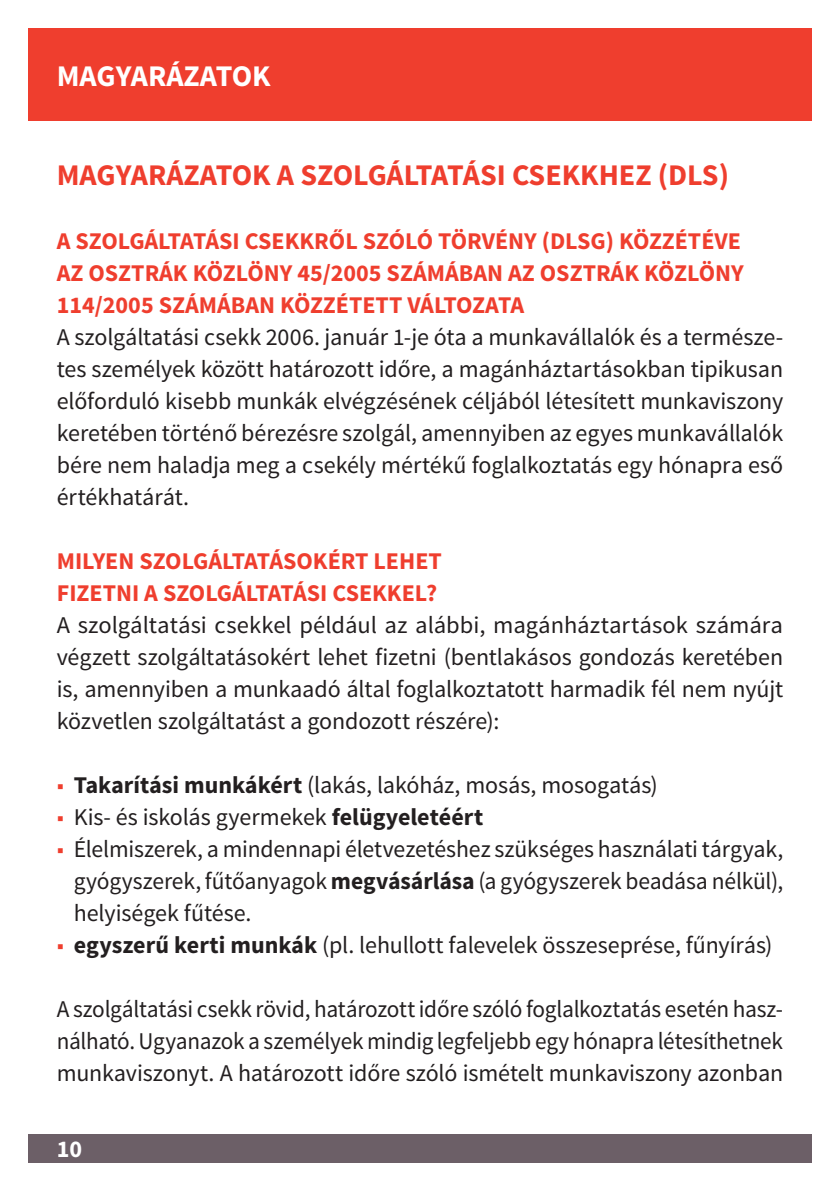
<style>
.page{position:relative;width:840px;height:1191px;background:#fff}
.page>*{position:absolute;margin:0;border:0;box-sizing:border-box;transform-origin:0 0}
.Überschrift_1_Ebene{font:700 30px "Source Sans Pro";color:#ef3e2e}
.Überschrift_1_Ebene-2{font:700 30px "Source Sans Pro";color:#fff}
.Fliesstext{font:24px/32px "Source Sans Pro";letter-spacing:-.005em;color:#231f20;text-align:justify}
.Überschrift_2_Ebene{font:700 24px/32px "Source Sans Pro";color:#ef3e2e;text-align:justify}
.t1{font:700 24px "Source Sans Pro";color:#fff}
.s1{color:#ef3e2e}
.s2{font-weight:700}
</style>
<div class="page">
<div style="left:28px;top:1134px;width:783px;height:28px;background:#6c5f67"></div>
<div style="left:28px;top:28px;width:783px;height:93px;background:#ef3e2e"></div>
<p class="Überschrift_1_Ebene-2" style="left:57px;top:57px;width:215px">MAGYARÁZATOK</p>
<p class="Überschrift_1_Ebene" style="left:57px;top:155px;width:673px">MAGYARÁZATOK A SZOLGÁLTATÁSI CSEKKHEZ (DLS)</p>
<p class="Überschrift_2_Ebene" style="left:57px;top:226px;width:688px">A SZOLGÁLTATÁSI CSEKKRŐL SZÓLÓ TÖRVÉNY (DLSG) KÖZZÉTÉVE AZ OSZTRÁK KÖZLÖNY 45/2005 SZÁMÁBAN AZ OSZTRÁK KÖZLÖNY 114/2005 SZÁMÁBAN KÖZZÉTETT VÁLTOZATA</p>
<p class="Fliesstext" style="left:57px;top:321px;width:727px">A szolgáltatási csekk 2006. január 1-je óta a munkavállalók és a természe&shy;tes személyek között határozott időre, a magánháztartásokban tipikusan előforduló kisebb munkák elvégzésének céljából létesített munkaviszony keretében történő bérezésre szolgál, amennyiben az egyes munkavállalók bére nem haladja meg a csekély mértékű foglalkoztatás egy hónapra eső értékhatárát.</p>
<p class="Überschrift_2_Ebene" style="left:57px;top:546px;width:386px">MILYEN SZOLGÁLTATÁSOKÉRT LEHET<br>FIZETNI A SZOLGÁLTATÁSI CSEKKEL?</p>
<p class="Fliesstext" style="left:57px;top:609px;width:727px">A szolgáltatási csekkel például az alábbi, magánháztartások számára végzett szolgáltatásokért lehet fizetni (bentlakásos gondozás keretében is, amennyiben a munkaadó által foglalkoztatott harmadik fél nem nyújt közvetlen szolgáltatást a gondozott részére):</p>
<p class="Fliesstext" style="left:57px;top:769px;width:602px"><span class="s1">■</span> <span class="s2">Takarítási munkákért</span> (lakás, lakóház, mosás, mosogatás)</p>
<p class="Fliesstext" style="left:57px;top:801px;width:428px"><span class="s1">■</span> Kis- és iskolás gyermekek <span class="s2">felügyeletéért</span></p>
<p class="Fliesstext" style="left:74px;top:833px;width:710px;text-indent:-17px"><span class="s1">■</span> Élelmiszerek, a mindennapi életvezetéshez szükséges használati tárgyak, gyógyszerek, fűtőanyagok <span class="s2">megvásárlása</span> (a gyógyszerek beadása nélkül), helyiségek fűtése.</p>
<p class="Fliesstext" style="left:57px;top:929px;width:716px"><span class="s1">■</span> <span class="s2">egyszerű kerti munkák</span> (pl. lehullott falevelek összeseprése, fűnyírás)</p>
<p class="Fliesstext" style="left:57px;top:993px;width:727px">A szolgáltatási csekk rövid, határozott időre szóló foglalkoztatás esetén hasz&shy;nálható. Ugyanazok a személyek mindig legfeljebb egy hónapra létesíthetnek munkaviszonyt. A határozott időre szóló ismételt munkaviszony azonban</p>
<p class="t1" style="left:57px;top:1134px;width:27px">10</p>
</div>
